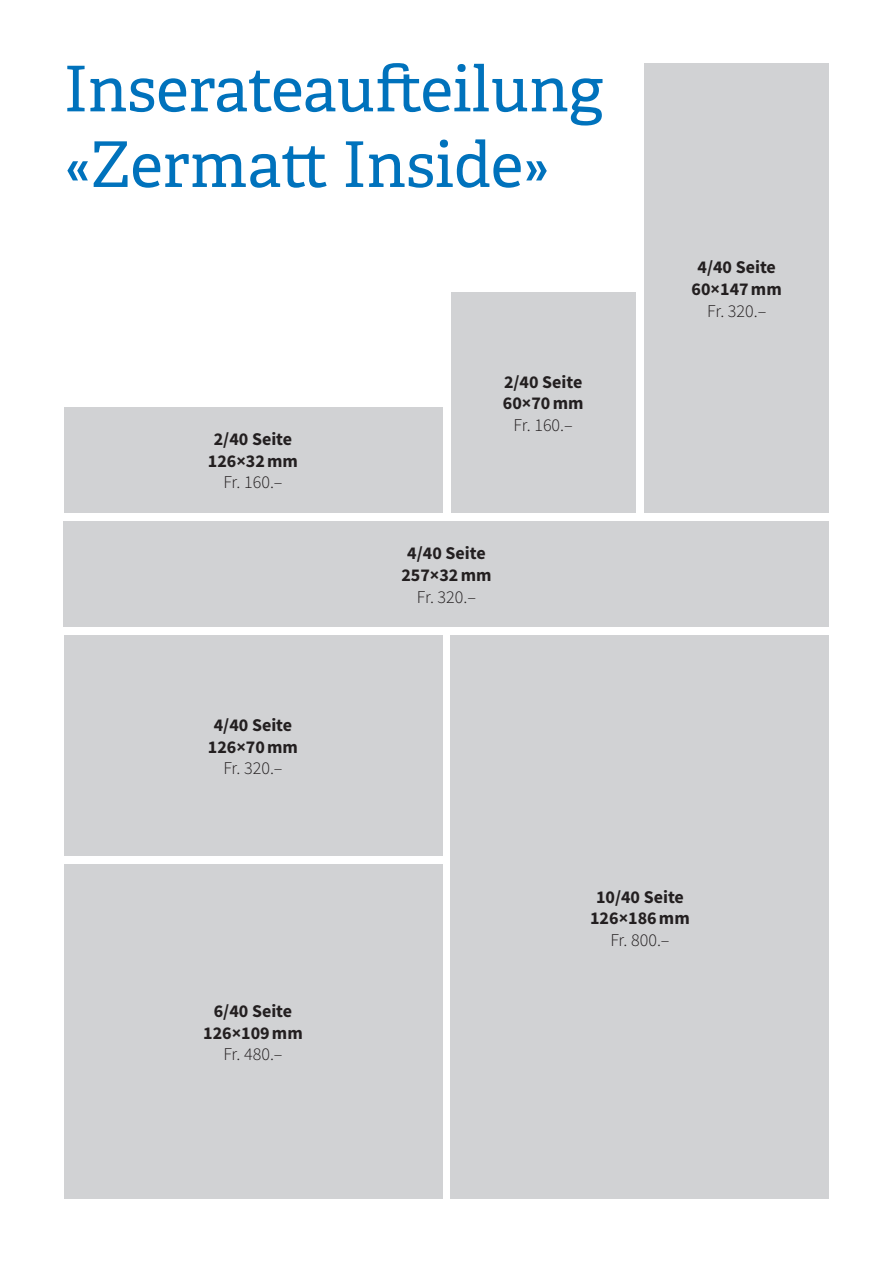
<style>
.page{position:relative;width:893px;height:1263px;background:#fff}
.page>*{position:absolute;margin:0;border:0;box-sizing:border-box;transform-origin:0 0}
.t1{font:63px/75.6px "Adelle PE";color:#0072bc}
.t2{font:700 18px/21.6px "Source Sans Pro";color:#231f20;text-align:center}
.t3{font:300 18px "Source Sans Pro";color:#231f20}
</style>
<div class="page">
<div style="left:64px;top:864px;width:378px;height:335px;background:#d1d2d4"></div>
<div style="left:451px;top:636px;width:378px;height:563px;background:#d1d2d4"></div>
<div style="left:64px;top:636px;width:378px;height:220px;background:#d1d2d4"></div>
<div style="left:64px;top:521px;width:765px;height:106px;background:#d1d2d4"></div>
<div style="left:644px;top:64px;width:185px;height:449px;background:#d1d2d4"></div>
<div style="left:451px;top:293px;width:185px;height:220px;background:#d1d2d4"></div>
<div style="left:64px;top:407px;width:378px;height:106px;background:#d1d2d4"></div>
<h1 class="t1" style="left:64px;top:49px;width:541px">Inserateaufteilung «Zermatt Inside»</h1>
<p class="t2" style="left:208px;top:428px;width:92px">2/40 Seite<br>126×32mm</p>
<p class="t3" style="left:223px;top:471px;width:61px">Fr. 160.–</p>
<p class="t2" style="left:208px;top:714px;width:92px">4/40 Seite<br>126×70mm</p>
<p class="t3" style="left:223px;top:757px;width:61px">Fr. 320.–</p>
<p class="t2" style="left:503px;top:371px;width:82px;text-align:left">2/40 Seite<br>60×70mm</p>
<p class="t3" style="left:514px;top:414px;width:61px">Fr. 160.–</p>
<p class="t2" style="left:401px;top:542px;width:92px">4/40 Seite<br>257×32mm</p>
<p class="t3" style="left:417px;top:586px;width:61px">Fr. 320.–</p>
<p class="t2" style="left:692px;top:256px;width:92px">4/40 Seite<br>60×147mm</p>
<p class="t3" style="left:707px;top:300px;width:61px">Fr. 320.–</p>
<p class="t2" style="left:203px;top:1000px;width:101px">6/40 Seite<br>126×109mm</p>
<p class="t3" style="left:223px;top:1043px;width:61px">Fr. 480.–</p>
<p class="t2" style="left:590px;top:885px;width:101px">10/40 Seite<br>126×186mm</p>
<p class="t3" style="left:610px;top:929px;width:61px">Fr. 800.–</p>
</div>
